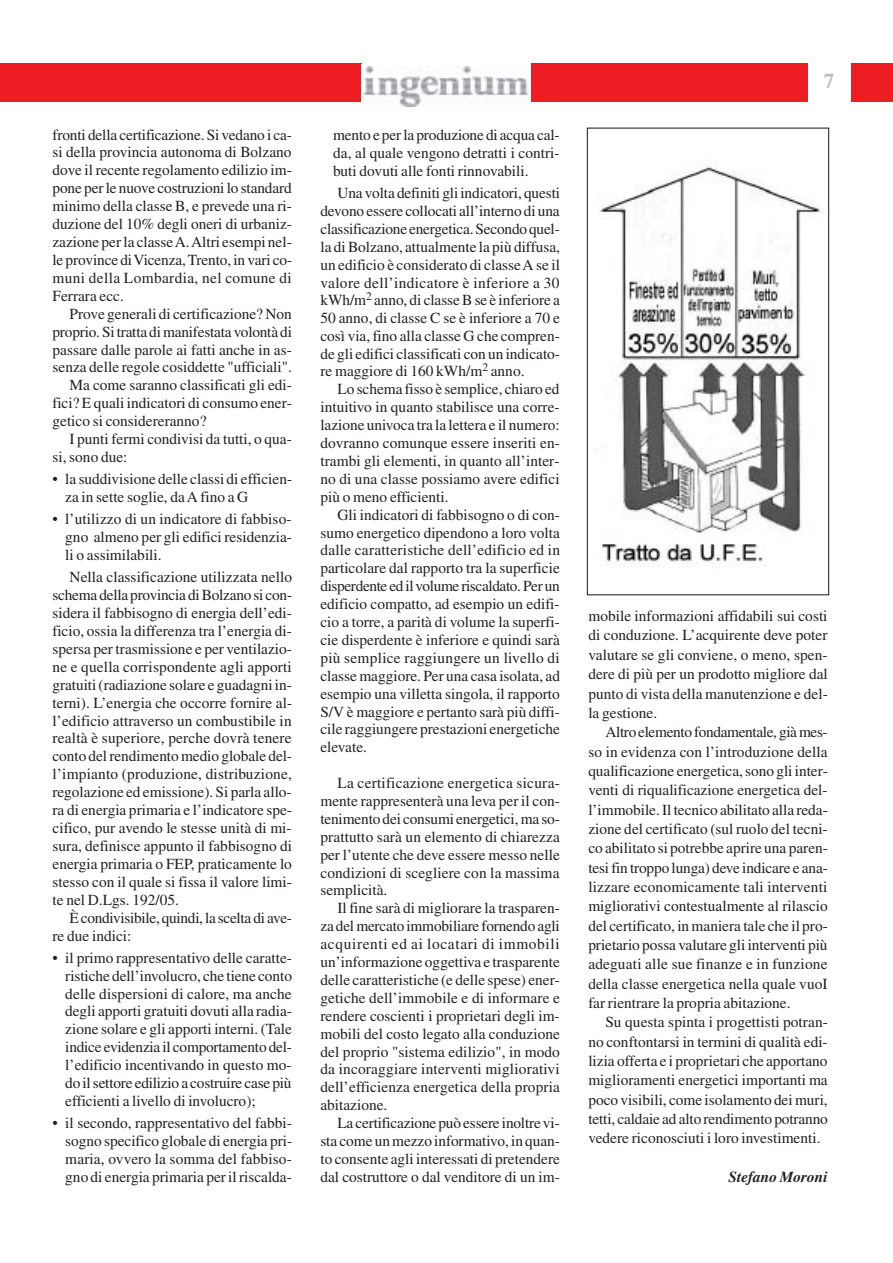
<style>
.page{position:relative;width:893px;height:1263px;background:#fff}
.page>*{position:absolute;margin:0;border:0;box-sizing:border-box;transform-origin:0 0}
.t1{font:700 21px "Times";color:#bcbdc0}
.t2{font:15.3px/17.9px "Times";color:#231f20;text-align:justify}
.t3{font:15.3px/17.9px "Times";letter-spacing:-.02em;color:#231f20}
.t4{font:italic 700 15.3px "Times";color:#231f20}
</style>
<div class="page">
<div style="left:0;top:64px;width:361px;height:38px;background:#ee1d23"></div>
<img style="left:362px;top:67px;width:167px;height:40px">
<div style="left:531px;top:64px;width:277px;height:38px;background:#ee1d23"></div>
<div style="left:850px;top:64px;width:43px;height:38px;background:#ee1d23"></div>
<img style="left:599px;top:165px;width:222px;height:403px">
<div style="left:587px;top:128px;width:242px;height:467px;border:1px solid #231f20"></div>
<p class="t2" style="left:53px;top:127px;width:241px">fronti della certificazione. Si vedano i ca&shy;si della provincia autonoma di Bolzano dove il recente regolamento edilizio im&shy;pone per le nuove costruzioni lo standard minimo della classe B, e prevede una ri&shy;duzione del 10% degli oneri di urbaniz&shy;zazione per la classe A. Altri esempi nel&shy;le province di Vicenza, Trento, in vari co&shy;muni della Lombardia, nel comune di Ferrara ecc.</p>
<p class="t2" style="left:70px;top:306px;width:224px">Prove generali di certificazione? Non</p>
<p class="t2" style="left:53px;top:324px;width:241px">proprio. Si tratta di manifestata volontà di</p>
<p class="t2" style="left:53px;top:342px;width:241px">passare dalle parole ai fatti anche in as-</p>
<p class="t2" style="left:53px;top:360px;width:241px">senza delle regole cosiddette "ufficiali".</p>
<p class="t2" style="left:70px;top:378px;width:224px">Ma come saranno classificati gli edi-</p>
<p class="t2" style="left:53px;top:396px;width:241px">fici? E quali indicatori di consumo ener-</p>
<p class="t2" style="left:53px;top:414px;width:155px">getico si considereranno?</p>
<p class="t2" style="left:70px;top:432px;width:224px">I punti fermi condivisi da tutti, o qua-</p>
<p class="t2" style="left:53px;top:449px;width:76px">si, sono due:</p>
<p class="t2" style="left:65px;top:472px;width:228px;text-indent:-13px">• la suddivisione delle classi di efficien&shy;za in sette soglie, da A fino a G</p>
<p class="t2" style="left:65px;top:512px;width:228px;text-indent:-13px">• l’utilizzo di un indicatore di fabbiso&shy;gno almeno per gli edifici residenzia&shy;li o assimilabili.</p>
<p class="t2" style="left:53px;top:570px;width:241px;text-indent:17px">Nella classificazione utilizzata nello schema della provincia di Bolzano si con&shy;sidera il fabbisogno di energia dell’edi&shy;ficio, ossia la differenza tra l’energia di&shy;spersa per trasmissione e per ventilazio&shy;ne e quella corrispondente agli apporti gratuiti (radiazione solare e guadagni in&shy;terni). L’energia che occorre fornire al&shy;l’edificio attraverso un combustibile in realtà è superiore, perche dovrà tenere conto del rendimento medio globale del&shy;l’impianto (produzione, distribuzione, regolazione ed emissione). Si parla allo&shy;ra di energia primaria e l’indicatore spe&shy;cifico, pur avendo le stesse unità di mi&shy;sura, definisce appunto il fabbisogno di energia primaria o FEP, praticamente lo stesso con il quale si fissa il valore limi&shy;te nel D.Lgs. 192/05.</p>
<p class="t3" style="left:53px;top:910px;width:241px;text-indent:17px">È condivisibile, quindi, la scelta di ave&shy;re due indici:</p>
<p class="t2" style="left:65px;top:950px;width:228px;text-indent:-13px">• il primo rappresentativo delle caratte&shy;ristiche dell’involucro, che tiene conto delle dispersioni di calore, ma anche degli apporti gratuiti dovuti alla radia&shy;zione solare e gli apporti interni. (Tale indice evidenzia il comportamento del&shy;l’edificio incentivando in questo mo&shy;do il settore edilizio a costruire case più efficienti a livello di involucro);</p>
<p class="t2" style="left:65px;top:1116px;width:228px;text-indent:-13px">• il secondo, rappresentativo del fabbi&shy;sogno specifico globale di energia pri&shy;maria, ovvero la somma del fabbiso&shy;gno di energia primaria per il riscalda-</p>
<p class="t2" style="left:333px;top:128px;width:228px">mento e per la produzione di acqua cal&shy;da, al quale vengono detratti i contri&shy;buti dovuti alle fonti rinnovabili.</p>
<p class="t2" style="left:320px;top:185px;width:241px;text-indent:17px">Una volta definiti gli indicatori, questi devono essere collocati all’interno di una classificazione energetica. Secondo quel&shy;la di Bolzano, attualmente la più diffusa, un edificio è considerato di classe A se il valore dell’indicatore è inferiore a 30 kWh/m<sup>2</sup> anno, di classe B se è inferiore a 50 anno, di classe C se è inferiore a 70 e così via, fino alla classe G che compren&shy;de gli edifici classificati con un indicato&shy;re maggiore di 160 kWh/m<sup>2</sup> anno.</p>
<p class="t2" style="left:320px;top:382px;width:241px;text-indent:17px">Lo schema fisso è semplice, chiaro ed intuitivo in quanto stabilisce una corre&shy;lazione univoca tra la lettera e il numero: dovranno comunque essere inseriti en&shy;trambi gli elementi, in quanto all’inter&shy;no di una classe possiamo avere edifici più o meno efficienti.</p>
<p class="t2" style="left:320px;top:507px;width:241px;text-indent:17px">Gli indicatori di fabbisogno o di con&shy;sumo energetico dipendono a loro volta dalle caratteristiche dell’edificio ed in particolare dal rapporto tra la superficie disperdente ed il volume riscaldato. Per un edificio compatto, ad esempio un edifi&shy;cio a torre, a parità di volume la superfi&shy;cie disperdente è inferiore e quindi sarà più semplice raggiungere un livello di classe maggiore. Per una casa isolata, ad esempio una villetta singola, il rapporto S/V è maggiore e pertanto sarà più diffi&shy;cile raggiungere prestazioni energetiche elevate.</p>
<p class="t2" style="left:320px;top:776px;width:241px;text-indent:17px">La certificazione energetica sicura&shy;mente rappresenterà una leva per il con&shy;tenimento dei consumi energetici, ma so&shy;prattutto sarà un elemento di chiarezza per l’utente che deve essere messo nelle condizioni di scegliere con la massima semplicità.</p>
<p class="t2" style="left:320px;top:901px;width:241px;text-indent:17px">Il fine sarà di migliorare la trasparen&shy;za del mercato immobiliare fornendo agli acquirenti ed ai locatari di immobili un’informazione oggettiva e trasparente delle caratteristiche (e delle spese) ener&shy;getiche dell’immobile e di informare e rendere coscienti i proprietari degli im&shy;mobili del costo legato alla conduzione del proprio "sistema edilizio", in modo da incoraggiare interventi migliorativi dell’efficienza energetica della propria abitazione.</p>
<p class="t2" style="left:320px;top:1116px;width:241px;text-indent:17px">La certificazione può essere inoltre vi&shy;sta come un mezzo informativo, in quan&shy;to consente agli interessati di pretendere dal costruttore o dal venditore di un im-</p>
<h1 class="t1" style="left:824px;top:74px;width:12px">7</h1>
<p class="t2" style="left:588px;top:608px;width:241px;line-height:19.4px">mobile informazioni affidabili sui costi di conduzione. L’acquirente deve poter valutare se gli conviene, o meno, spen&shy;dere di più per un prodotto migliore dal punto di vista della manutenzione e del&shy;la gestione.</p>
<p class="t2" style="left:588px;top:724px;width:241px;line-height:19.4px;text-indent:17px">Altro elemento fondamentale, già mes&shy;so in evidenza con l’introduzione della qualificazione energetica, sono gli inter&shy;venti di riqualificazione energetica del&shy;l’immobile. Il tecnico abilitato alla reda&shy;zione del certificato (sul ruolo del tecni&shy;co abilitato si potrebbe aprire una paren&shy;tesi fin troppo lunga) deve indicare e ana&shy;lizzare economicamente tali interventi migliorativi contestualmente al rilascio del certificato, in maniera tale che il pro&shy;prietario possa valutare gli interventi più adeguati alle sue finanze e in funzione della classe energetica nella quale vuoI far rientrare la propria abitazione.</p>
<p class="t2" style="left:588px;top:1014px;width:241px;line-height:19.4px;text-indent:17px">Su questa spinta i progettisti potran&shy;no conftontarsi in termini di qualità edi&shy;lizia offerta e i proprietari che apportano miglioramenti energetici importanti ma poco visibili, come isolamento dei muri, tetti, caldaie ad alto rendimento potranno vedere riconosciuti i loro investimenti.</p>
<p class="t4" style="left:728px;top:1171px;width:101px">Stefano Moroni</p>
</div>
